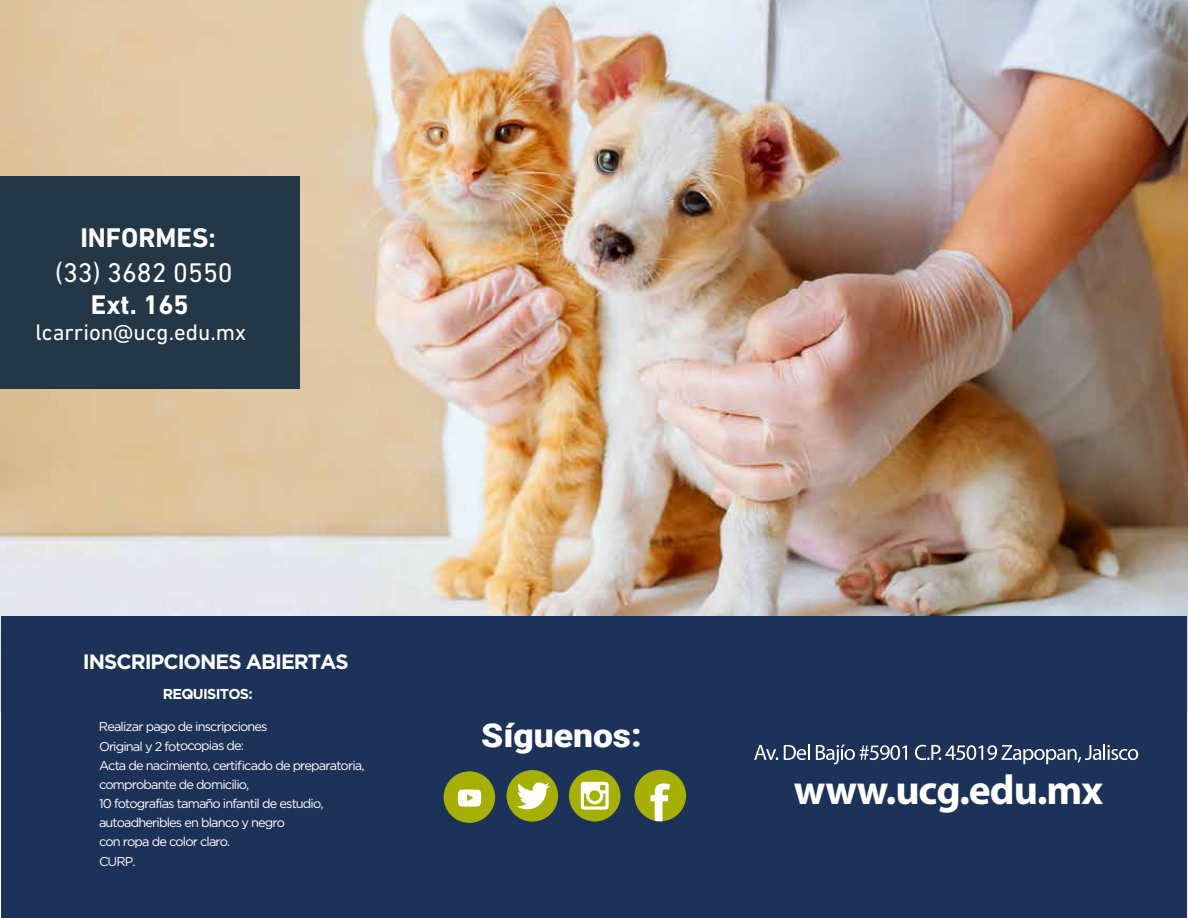
<style>
.page{position:relative;width:1188px;height:918px;background:#fff}
.page>*{position:absolute;margin:0;border:0;box-sizing:border-box;transform-origin:0 0}
.t1{font:700 41.7px "Myriad Pro";letter-spacing:-.025em;color:#fff}
.t2{font:900 33px "Roboto";color:#fff;scale:1.07 1}
.t3{font:700 27.45px "DIN Next LT Pro";color:#fff}
.t4{font:27.45px "DIN Next LT Pro";color:#fff}
.t5{font:22.8px "DIN Next LT Pro";color:#fff}
.t6{font:700 20.7px "Gotham";letter-spacing:-.05em;color:#fff}
.t7{font:700 14.4px "Gotham";letter-spacing:-.05em;color:#fff}
.t8{font:12.75px/19.2px "Gotham";letter-spacing:-.065em;color:#fff}
</style>
<div class="page">
<img style="left:0;top:0;width:1187px;height:712px">
<div style="left:1px;top:616px;width:1186px;height:302px;background:#1d3258"></div>
<svg style="left:754px;top:745px;width:24px;height:15px"></svg>
<svg style="left:784px;top:744px;width:26px;height:16px"></svg>
<svg style="left:816px;top:745px;width:91px;height:19px"></svg>
<svg style="left:915px;top:744px;width:223px;height:20px"></svg>
<svg style="left:634px;top:770px;width:52px;height:51px"></svg>
<div style="left:507px;top:770px;width:51px;height:52px;background:#a5b003;border-radius:50%"></div>
<svg style="left:517px;top:782px;width:33px;height:28px"></svg>
<div style="left:569px;top:770px;width:51px;height:51px;background:#a5b003;border-radius:50%"></div>
<svg style="left:581px;top:782px;width:28px;height:28px"></svg>
<svg style="left:444px;top:771px;width:51px;height:52px"></svg>
<div style="left:0;top:176px;width:300px;height:213px;background:#243746"></div>
<h3 class="t3" style="left:80px;top:222px;width:137px">INFORMES:</h3>
<h3 class="t4" style="left:55px;top:257px;width:179px">(33) 3682 0550</h3>
<h3 class="t5" style="left:36px;top:319px;width:212px">lcarrion@ucg.edu.mx</h3>
<h3 class="t3" style="left:91px;top:289px;width:99px">Ext. 165</h3>
<h3 class="t6" style="left:83px;top:648px;width:267px">INSCRIPCIONES ABIERTAS</h3>
<p class="t7" style="left:163px;top:684px;width:91px">REQUISITOS:</p>
<p class="t8" style="left:99px;top:717px;width:267px">Realizar pago de inscripciones<br>Original y 2 fotocopias de:<br>Acta de nacimiento, certificado de preparatoria, comprobante de domicilio,<br>10 fotografías tamaño infantil de estudio, autoadheribles en blanco y negro<br>con ropa de color claro.<br>CURP.</p>
<h2 class="t2" style="left:481px;top:712px;width:152px">Síguenos:</h2>
<h1 class="t1" style="left:794px;top:767px;width:311px">www.ucg.edu.mx</h1>
</div>
